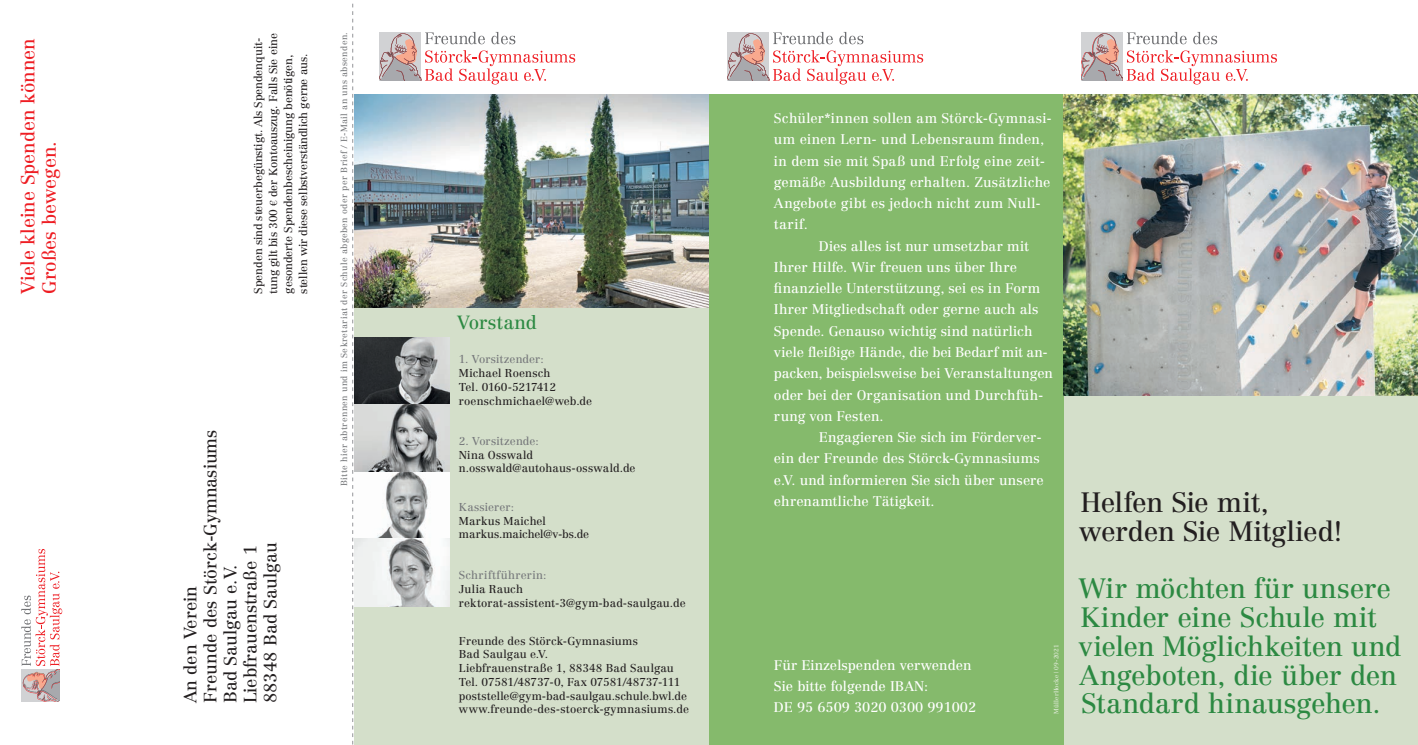
<style>
.page{position:relative;width:1418px;height:745px;background:#fff}
.page>*{position:absolute;margin:0;border:0;box-sizing:border-box;transform-origin:0 0}
.t1{font:27.5px/28.8px "Centennial";letter-spacing:-.01em;color:#2c8942}
.t2{font:27.5px/28.8px "Centennial";letter-spacing:-.015em;color:#231f20}
.t3{font:18.75px/21.2px "Centennial";color:#ee1d23}
.t4{font:18.75px "Centennial";color:#2c8942}
.t5{font:17.5px/20px "Centennial";color:#231f20}
.t6{font:13.75px/21.2px "Centennial";color:#fff}
.t7{font:13.75px "Centennial";letter-spacing:.02em;color:#fff}
.t8{font:11.25px/13.8px "Centennial";color:#231f20}
.t9{font:11.25px/13.8px "Centennial";letter-spacing:.02em;color:#231f20}
.t10{font:11.25px "Centennial";letter-spacing:.01em;color:#76787b}
.t11{font:11.25px "Centennial";letter-spacing:.035em;color:#76787b}
.t12{font:8.75px "Centennial";letter-spacing:.04em;color:#76787b}
.t13{font:6.25px "Centennial";letter-spacing:.015em;color:#e8eee2}
.s1{font-family:"Linotype Euro Font Ato F";font-size:10px}
</style>
<div class="page">
<div style="left:1063px;top:395px;width:354px;height:349px;background:#d4dfca"></div>
<div style="left:709px;top:94px;width:354px;height:650px;background:#85ba6c"></div>
<div style="left:354px;top:306px;width:355px;height:438px;background:#d4dfca"></div>
<img style="left:1063px;top:94px;width:354px;height:301px">
<svg style="left:1081px;top:32px;width:195px;height:52px"></svg>
<img style="left:1081px;top:32px;width:41px;height:48px">
<svg style="left:727px;top:32px;width:196px;height:52px"></svg>
<img style="left:727px;top:32px;width:42px;height:48px">
<svg style="left:379px;top:32px;width:196px;height:52px"></svg>
<img style="left:379px;top:32px;width:42px;height:48px">
<svg style="left:21px;top:549px;width:41px;height:152px"></svg>
<img style="left:21px;top:668px;width:38px;height:33px">
<img style="left:354px;top:337px;width:95px;height:201px">
<svg style="left:354px;top:538px;width:95px;height:67px;background:#d5d7d7"></svg>
<img style="left:354px;top:94px;width:355px;height:213px">
<svg style="left:352px;top:3px;width:1px;height:741px"></svg>
<h2 class="t3" style="left:17px;top:293px;width:257px;rotate:-90deg">Viele kleine Spenden können<br>Großes bewegen.</h2>
<p class="t8" style="left:251px;top:293px;width:261px;line-height:15px;rotate:-90deg">Spenden sind steuerbegünstigt. Als Spendenquit&shy;tung gilt bis 300 <span class="s1">h</span> der Kontoauszug. Falls Sie eine gesonderte Spendenbescheinigung benötigen, stellen wir diese selbstverständlich gerne aus.</p>
<p class="t5" style="left:180px;top:703px;width:275px;rotate:-90deg">An den Verein<br>Freunde des Störck-Gymnasiums<br>Bad Saulgau e.V.<br>Liebfrauenstraße 1<br>88348 Bad Saulgau</p>
<p class="t12" style="left:339px;top:486px;width:455px;rotate:-90deg">Bitte hier abtrennen und im Sekretariat der Schule abgeben oder per Brief / E-Mail an uns absenden.</p>
<h2 class="t4" style="left:457px;top:311px;width:81px">Vorstand</h2>
<p class="t10" style="left:459px;top:352px;width:86px">1. Vorsitzender:</p>
<p class="t8" style="left:459px;top:366px;width:135px">Michael Roensch<br>Tel. 0160-5217412 roenschmichael@web.de</p>
<p class="t10" style="left:459px;top:434px;width:81px">2. Vorsitzende:</p>
<p class="t9" style="left:459px;top:447px;width:178px">Nina Osswald n.osswald@autohaus-osswald.de</p>
<p class="t10" style="left:459px;top:500px;width:57px">Kassierer:</p>
<p class="t8" style="left:459px;top:513px;width:132px">Markus Maichel markus.maichel@v-bs.de</p>
<p class="t11" style="left:459px;top:568px;width:89px">Schriftführerin:</p>
<p class="t8" style="left:459px;top:581px;width:228px">Julia Rauch rektorat-assistent-3@gym-bad-saulgau.de</p>
<p class="t8" style="left:459px;top:633px;width:232px">Freunde des Störck-Gymnasiums<br>Bad Saulgau e.V.<br>Liebfrauenstraße 1, 88348 Bad Saulgau Tel. 07581/48737-0, Fax 07581/48737-111 poststelle@gym-bad-saulgau.schule.bwl.de www.freunde-des-stoerck-gymnasiums.de</p>
<p class="t6" style="left:774px;top:107px;width:279px">Schüler*innen sollen am Störck-Gymnasi-</p>
<p class="t6" style="left:774px;top:129px;width:272px">um einen Lern- und Lebensraum finden,</p>
<p class="t6" style="left:774px;top:150px;width:273px">in dem sie mit Spaß und Erfolg eine zeit-</p>
<p class="t6" style="left:774px;top:171px;width:278px">gemäße Aus bildung erhalten. Zusätzliche</p>
<p class="t6" style="left:774px;top:192px;width:268px">Angebote gibt es jedoch nicht zum Null-</p>
<p class="t6" style="left:774px;top:214px;width:35px">tarif.</p>
<p class="t6" style="left:819px;top:235px;width:211px">Dies alles ist nur umsetzbar mit</p>
<p class="t7" style="left:774px;top:259px;width:245px">Ihrer Hilfe. Wir freuen uns über Ihre</p>
<p class="t6" style="left:774px;top:277px;width:268px">finanzielle Unterstützung, sei es in Form</p>
<p class="t6" style="left:774px;top:299px;width:266px">Ihrer Mitgliedschaft oder gerne auch als</p>
<p class="t6" style="left:774px;top:320px;width:260px">Spende. Genauso wichtig sind natürlich</p>
<p class="t6" style="left:774px;top:341px;width:275px">viele fleißige Hände, die bei Bedarf mit an-</p>
<p class="t6" style="left:774px;top:362px;width:280px">packen, beispielsweise bei Veranstaltungen</p>
<p class="t6" style="left:774px;top:384px;width:271px">oder bei der Organisation und Durchfüh-</p>
<p class="t6" style="left:774px;top:405px;width:111px">rung von Festen.</p>
<p class="t6" style="left:819px;top:426px;width:224px">Engagieren Sie sich im Förderver-</p>
<p class="t6" style="left:774px;top:447px;width:267px">ein der Freunde des Störck-Gymnasiums</p>
<p class="t6" style="left:774px;top:469px;width:271px">e.V. und informieren Sie sich über unsere</p>
<p class="t6" style="left:774px;top:490px;width:162px">ehrenamtliche Tätigkeit.</p>
<p class="t6" style="left:774px;top:654px;width:204px">Für Einzelspenden verwenden<br>Sie bitte folgende IBAN:<br>DE 95 6509 3020 0300 991002</p>
<p class="t13" style="left:1052px;top:713px;width:71px;rotate:-90deg">MüllerHocke | 09-2021</p>
<h1 class="t2" style="left:1079px;top:487px;width:265px">Helfen Sie mit, werden Sie Mitglied!</h1>
<h1 class="t1" style="left:1078px;top:573px;width:324px">Wir möchten für unsere<br>Kinder eine Schule mit vielen Möglichkeiten und<br>Angeboten, die über den<br>Standard hinausgehen.</h1>
</div>
